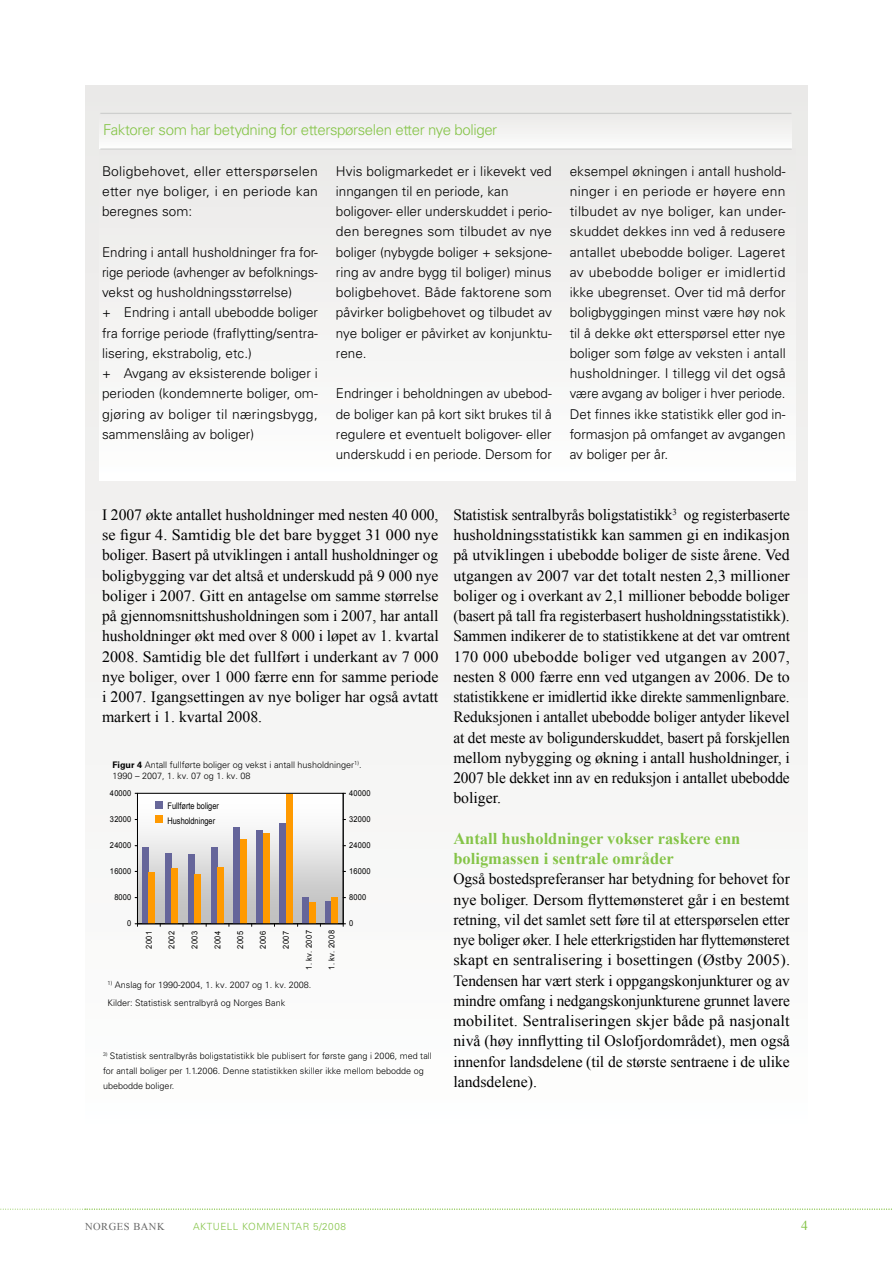
<style>
.page{position:relative;width:893px;height:1263px;background:#fff}
.page>*{position:absolute;margin:0;border:0;box-sizing:border-box;transform-origin:0 0}
.t1{font:700 16.5px/20.2px "Times New Roman";color:#85c448}
.t2{font:15.75px/20.2px "Times New Roman";letter-spacing:-.005em;color:#000;text-align:justify}
.t3{font:300 15px "Univers";letter-spacing:-.025em;color:#85c448}
.t4{font:300 13.5px/20.2px "Univers";color:#000;text-align:justify}
.t5{font:13.5px "Times New Roman";color:#85c448}
.t6{font:10.5px "Times New Roman";letter-spacing:.05em;color:#676767}
.t7{font:300 9.9px "Univers";letter-spacing:.05em;color:#85c448}
.t8{font:300 9px/15px "Univers";color:#000}
.t9{font:9px/15.3px "Arial Narrow";color:#000}
.t10{font:8.1px "Arial";letter-spacing:.025em;color:#000;scale:.91 1}
.s1{font-weight:700}
</style>
<div class="page">
<div style="left:85px;top:85px;width:723px;height:1063px;background:#f6f6f5"></div>
<svg style="left:0;top:1209px;width:892px;height:1px"></svg>
<img style="left:139px;top:801px;width:202px;height:121px">
<div style="left:137px;top:793px;width:206px;height:131px;border:1px solid #000"></div>
<div style="left:142px;top:847px;width:7px;height:77px;background:#65659a"></div>
<div style="left:165px;top:853px;width:7px;height:71px;background:#65659a"></div>
<div style="left:188px;top:854px;width:6px;height:70px;background:#65659a"></div>
<div style="left:211px;top:847px;width:7px;height:77px;background:#65659a"></div>
<div style="left:234px;top:827px;width:6px;height:97px;background:#65659a"></div>
<div style="left:256px;top:831px;width:7px;height:93px;background:#65659a"></div>
<div style="left:279px;top:823px;width:7px;height:101px;background:#65659a"></div>
<div style="left:302px;top:897px;width:7px;height:27px;background:#65659a"></div>
<div style="left:325px;top:901px;width:7px;height:23px;background:#65659a"></div>
<div style="left:149px;top:872px;width:6px;height:52px;background:#ff9a00"></div>
<div style="left:172px;top:868px;width:6px;height:56px;background:#ff9a00"></div>
<div style="left:194px;top:874px;width:7px;height:50px;background:#ff9a00"></div>
<div style="left:218px;top:867px;width:6px;height:57px;background:#ff9a00"></div>
<div style="left:240px;top:839px;width:7px;height:85px;background:#ff9a00"></div>
<div style="left:263px;top:833px;width:6px;height:91px;background:#ff9a00"></div>
<div style="left:286px;top:794px;width:7px;height:130px;background:#ff9a00"></div>
<div style="left:309px;top:903px;width:6px;height:21px;background:#ff9a00"></div>
<div style="left:332px;top:897px;width:6px;height:27px;background:#ff9a00"></div>
<hr style="left:137px;top:793px;width:1px;height:131px;background:#000">
<hr style="left:137px;top:923px;width:206px;height:1px;background:#000">
<svg style="left:343px;top:793px;width:3px;height:133px"></svg>
<div style="left:156px;top:801px;width:7px;height:7px;background:#676799"></div>
<div style="left:156px;top:816px;width:7px;height:7px;background:#ff9901"></div>
<div style="left:99px;top:148px;width:696px;height:332px;background:#f3f3f1"></div>
<div style="left:100px;top:114px;width:691px;height:35px;background:#f3f3f1"></div>
<hr style="left:100px;top:149px;width:692px;height:1px;background:#c8c9c8">
<hr style="left:100px;top:113px;width:691px;height:1px;background:#c8c9c8">
<p class="t3" style="left:103px;top:121px;width:396px">Faktorer som har betydning for etterspørselen etter nye boliger</p>
<p class="t4" style="left:102px;top:161px;width:217px">Boligbehovet, eller etterspørselen etter nye boliger, i en periode kan beregnes som:</p>
<p class="t4" style="left:102px;top:242px;width:218px;text-align:left">Endring i antall husholdninger fra for&shy;rige periode (avhenger av befolknings&shy;vekst og husholdningsstørrelse)<br>+ Endring i antall ubebodde boliger fra forrige periode (fraflytting/sentra&shy;lisering, ekstrabolig, etc.)<br>+ Avgang av eksisterende boliger i perioden (kondemnerte boliger, om&shy;gjøring av boliger til næringsbygg, sammenslåing av boliger)</p>
<p class="t4" style="left:336px;top:161px;width:217px;text-align:left">Hvis boligmarkedet er i likevekt ved inngangen til en periode, kan boligover- eller underskuddet i perio&shy;den beregnes som tilbudet av nye boliger (nybygde boliger + seksjone&shy;ring av andre bygg til boliger) minus boligbehovet. Både faktorene som påvirker boligbehovet og tilbudet av nye boliger er påvirket av konjunktu&shy;rene.</p>
<p class="t4" style="left:336px;top:383px;width:217px">Endringer i beholdningen av ubebod&shy;de boliger kan på kort sikt brukes til å regulere et eventuelt boligover- eller underskudd i en periode. Dersom for</p>
<p class="t4" style="left:570px;top:161px;width:217px">eksempel økningen i antall hushold&shy;ninger i en periode er høyere enn tilbudet av nye boliger, kan under&shy;skuddet dekkes inn ved å redusere antallet ubebodde boliger. Lageret av ubebodde boliger er imidlertid ikke ubegrenset. Over tid må derfor boligbyggingen minst være høy nok til å dekke økt etterspørsel etter nye boliger som følge av veksten i antall husholdninger. I tillegg vil det også være avgang av boliger i hver periode.<br>Det finnes ikke statistikk eller god in&shy;formasjon på omfanget av avgangen av boliger per år.</p>
<p class="t2" style="left:102px;top:504px;width:338px">I 2007 økte antallet husholdninger med nesten 40 000, se figur 4. Samtidig ble det bare bygget 31 000 nye boliger. Basert på utviklingen i antall husholdninger og boligbygging var det altså et underskudd på 9 000 nye boliger i 2007. Gitt en antagelse om samme størrelse på gjennomsnittshusholdningen som i 2007, har antall husholdninger økt med over 8 000 i løpet av 1. kvartal 2008. Samtidig ble det fullført i underkant av 7 000 nye boliger, over 1 000 færre enn for samme periode i 2007. Igangsettingen av nye boliger har også avtatt markert i 1. kvartal 2008.</p>
<p class="t2" style="left:453px;top:504px;width:338px">Statistisk sentralbyrås boligstatistikk<sup>3</sup> og registerbaserte husholdningsstatistikk kan sammen gi en indikasjon på utviklingen i ubebodde boliger de siste årene. Ved utgangen av 2007 var det totalt nesten 2,3 millioner boliger og i overkant av 2,1 millioner bebodde boliger (basert på tall fra registerbasert husholdningsstatistikk).<br>Sammen indikerer de to statistikkene at det var omtrent 170 000 ubebodde boliger ved utgangen av 2007, nesten 8 000 færre enn ved utgangen av 2006. De to statistikkene er imidlertid ikke direkte sammenlignbare.<br>Reduksjonen i antallet ubebodde boliger antyder likevel at det meste av boligunderskuddet, basert på forskjellen mellom nybygging og økning i antall husholdninger, i 2007 ble dekket inn av en reduksjon i antallet ubebodde boliger.</p>
<p class="t1" style="left:453px;top:828px;width:288px">Antall husholdninger vokser raskere enn boligmassen i sentrale områder</p>
<p class="t2" style="left:453px;top:869px;width:338px">Også bostedspreferanser har betydning for behovet for nye boliger. Dersom flyttemønsteret går i en bestemt retning, vil det samlet sett føre til at etterspørselen etter nye boliger øker. I hele etterkrigstiden har flyttemønsteret skapt en sentralisering i bosettingen (Østby 2005).<br>Tendensen har vært sterk i oppgangskonjunkturer og av mindre omfang i nedgangskonjunkturene grunnet lavere mobilitet. Sentraliseringen skjer både på nasjonalt nivå (høy innflytting til Oslofjordområdet), men også innenfor landsdelene (til de største sentraene i de ulike landsdelene).</p>
<p class="t8" style="left:113px;top:759px;width:251px;line-height:10.8px"><span class="s1">Figur 4</span> Antall fullførte boliger og vekst i antall husholdninger<sup>1)</sup>.<br>1990 – 2007, 1. kv. 07 og 1. kv. 08</p>
<p class="t10" style="left:110px;top:788px;width:25px">40000</p>
<p class="t10" style="left:349px;top:788px;width:25px">40000</p>
<p class="t9" style="left:168px;top:797px;width:53px">Fullførte boliger<br>Husholdninger</p>
<p class="t10" style="left:110px;top:814px;width:25px">32000</p>
<p class="t10" style="left:349px;top:814px;width:25px">32000</p>
<p class="t10" style="left:110px;top:840px;width:25px">24000</p>
<p class="t10" style="left:349px;top:840px;width:25px">24000</p>
<p class="t10" style="left:110px;top:866px;width:25px">16000</p>
<p class="t10" style="left:349px;top:866px;width:25px">16000</p>
<p class="t10" style="left:114px;top:892px;width:20px">8000</p>
<p class="t10" style="left:349px;top:892px;width:20px">8000</p>
<p class="t10" style="left:127px;top:918px;width:6px">0</p>
<p class="t10" style="left:349px;top:918px;width:6px">0</p>
<p class="t10" style="left:144px;top:949px;width:22px;rotate:-90deg">2001</p>
<p class="t10" style="left:166px;top:949px;width:22px;rotate:-90deg">2002</p>
<p class="t10" style="left:189px;top:949px;width:22px;rotate:-90deg">2003</p>
<p class="t10" style="left:212px;top:949px;width:22px;rotate:-90deg">2004</p>
<p class="t10" style="left:235px;top:949px;width:22px;rotate:-90deg">2005</p>
<p class="t10" style="left:258px;top:949px;width:22px;rotate:-90deg">2006</p>
<p class="t10" style="left:281px;top:949px;width:22px;rotate:-90deg">2007</p>
<p class="t10" style="left:304px;top:970px;width:46px;rotate:-90deg">1. kv. 2007</p>
<p class="t10" style="left:326px;top:970px;width:46px;rotate:-90deg">1. kv. 2008</p>
<p class="t8" style="left:108px;top:977px;width:205px"><sup>1)</sup> Anslag for 1990-2004, 1. kv. 2007 og 1. kv. 2008.</p>
<p class="t8" style="left:108px;top:995px;width:179px">Kilder: Statistisk sentralbyrå og Norges Bank</p>
<p class="t8" style="left:103px;top:1048px;width:330px"><sup>3)</sup> Statistisk sentralbyrås boligstatistikk ble publisert for første gang i 2006, med tall for antall boliger per 1.1.2006. Denne statistikken skiller ikke mellom bebodde og ubebodde boliger.</p>
<p class="t6" style="left:85px;top:1219px;width:81px">NORGES BANK</p>
<p class="t7" style="left:193px;top:1220px;width:154px">AKTUELL KOMMENTAR 5/2008</p>
<p class="t5" style="left:801px;top:1216px;width:8px">4</p>
</div>
